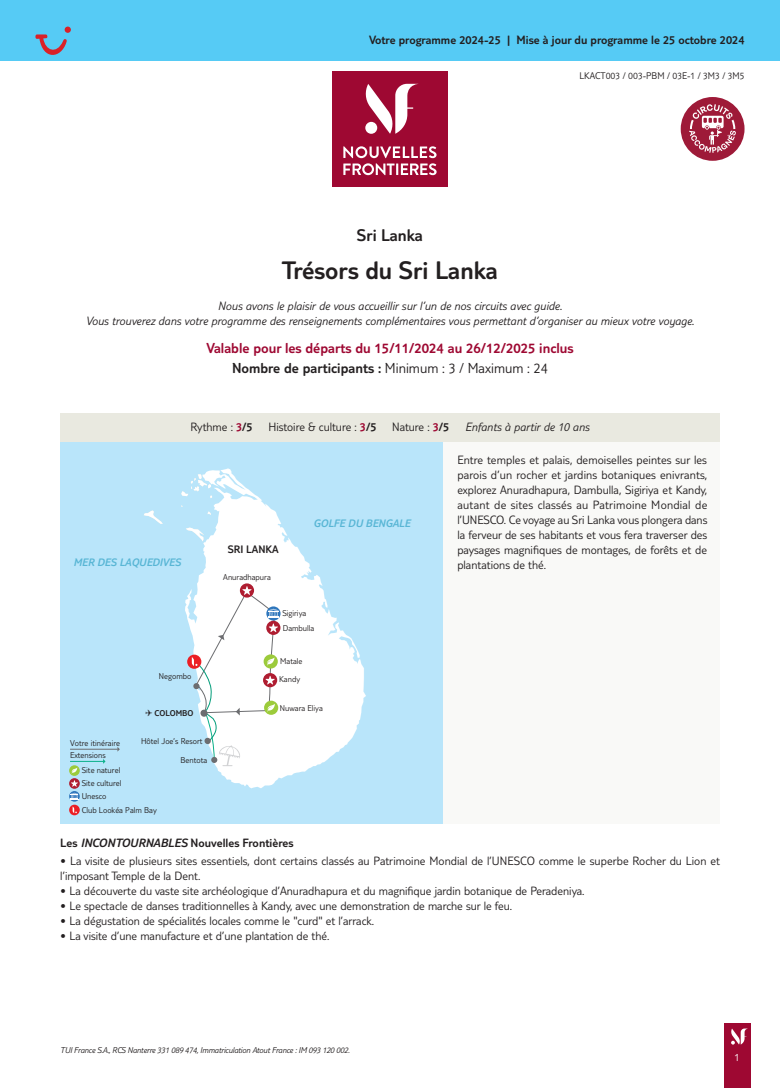
<style>
.page{position:relative;width:780px;height:1088px;background:#fff}
.page>*{position:absolute;margin:0;border:0;box-sizing:border-box;transform-origin:0 0}
.t1{font:300 26.25px "TUI Type";color:#231f20}
.t2{font:300 17.5px "TUI Type";color:#231f20}
.t3{font:300 15px/19.8px "TUI Type";color:#9e0832;text-align:center}
.t4{font:300 12.5px/15px "TUI Type";color:#231f20;text-align:justify}
.t5{font:italic 300 12.5px/15px "TUI Type";color:#231f20;text-align:center}
.t6{font:300 12.5px "TUI Type";color:#231f20}
.t7{font:italic 300 11.25px "TUI Type";color:#59b6d5}
.t8{font:300 11.25px "TUI Type";color:#231f20}
.t9{font:300 11.25px "TUI Type";color:#fff}
.t10{font:300 10px "TUI Type";color:#231f20}
.t11{font:300 8.75px/12.9px "TUI Type";color:#231f20}
.t12{font:italic 300 8.75px "TUI Type";letter-spacing:-.02em;color:#231f20}
.t13{font:300 8.75px "TUI Type";color:#231f20}
.s1{color:#231f20}
.s2{color:#9e0832}
.s3{font-style:inherit}
.s4{font-style:normal}
.s5{font-style:normal;color:#9e0832}
.s6{font-style:italic}
</style>
<div class="page">
<div style="left:724px;top:1023px;width:26px;height:65px;background:#9e0832"></div>
<svg style="left:731px;top:1028px;width:17px;height:16px"></svg>
<div style="left:60px;top:441px;width:659px;height:383px;background:#f9f9f7"></div>
<div style="left:0;top:0;width:780px;height:60px;background:#56cbf5"></div>
<div style="left:332px;top:72px;width:115px;height:115px;background:#9e0832"></div>
<svg style="left:343px;top:146px;width:93px;height:29px"></svg>
<svg style="left:365px;top:84px;width:52px;height:50px"></svg>
<div style="left:60px;top:441px;width:383px;height:383px;background:#b9e5fa"></div>
<svg style="left:185px;top:468px;width:181px;height:320px;fill:#fcfefe"></svg>
<svg style="left:208px;top:511px;width:3px;height:4px"></svg>
<svg style="left:181px;top:474px;width:31px;height:24px"></svg>
<svg style="left:186px;top:528px;width:18px;height:13px"></svg>
<svg style="left:144px;top:510px;width:19px;height:14px"></svg>
<hr style="left:70px;top:749px;width:48px;height:1px;background:#6c6d70">
<svg style="left:69px;top:765px;width:11px;height:11px"></svg>
<svg style="left:72px;top:767px;width:5px;height:6px"></svg>
<svg style="left:69px;top:778px;width:11px;height:11px"></svg>
<svg style="left:71px;top:780px;width:7px;height:7px"></svg>
<svg style="left:69px;top:791px;width:11px;height:11px"></svg>
<svg style="left:70px;top:793px;width:8px;height:7px"></svg>
<hr style="left:70px;top:761px;width:33px;height:1px;background:#0ab089">
<svg style="left:69px;top:805px;width:11px;height:10px"></svg>
<svg style="left:73px;top:806px;width:4px;height:7px"></svg>
<svg style="left:240px;top:583px;width:14px;height:14px"></svg>
<svg style="left:187px;top:655px;width:14px;height:14px"></svg>
<svg style="left:192px;top:586px;width:87px;height:180px;background:#edf0f0"></svg>
<div style="left:60px;top:413px;width:659px;height:28px;background:#e9e9e0"></div>
<svg style="left:35px;top:27px;width:36px;height:28px"></svg>
<div style="left:680px;top:97px;width:64px;height:64px;background:#9e1a38;border-radius:50%"></div>
<svg style="left:689px;top:104px;width:47px;height:49px"></svg>
<p class="t6" style="left:369px;top:33px;width:377px">Votre programme 2024-25 | Mise à jour du programme le 25 octobre 2024</p>
<p class="t10" style="left:579px;top:70px;width:166px">LKACT003 / 003-PBM / 03E-1 / 3M3 / 3M5</p>
<h2 class="t2" style="left:357px;top:225px;width:68px">Sri Lanka</h2>
<h1 class="t1" style="left:282px;top:255px;width:218px">Trésors du Sri Lanka</h1>
<p class="t5" style="left:86px;top:298px;width:610px">Nous avons le plaisir de vous accueillir sur l’un de nos circuits avec guide.<br>Vous trouverez dans votre programme des renseignements complémentaires vous permettant d’organiser au mieux votre voyage.</p>
<p class="t3" style="left:206px;top:338px;width:368px">Valable pour les départs du 15/11/2024 au 26/12/2025 inclus<br><span class="s1">Nombre de participants :</span> <span class="s1">Minimum : 3 / Maximum : 24</span></p>
<p class="t7" style="left:73px;top:555px;width:109px">MER DES LAQUEDIVES</p>
<p class="t4" style="left:190px;top:419px;width:64px">Rythme : <span class="s2">3</span><span class="s3">/5</span></p>
<p class="t4" style="left:268px;top:419px;width:110px">Histoire &amp; culture : <span class="s2">3</span><span class="s3">/5</span></p>
<p class="t5" style="left:392px;top:419px;width:199px"><span class="s4">Nature :</span> <span class="s5">3</span><span class="s4">/5</span> Enfants à partir de 10 ans</p>
<p class="t8" style="left:228px;top:543px;width:52px">SRI LANKA</p>
<p class="t11" style="left:223px;top:570px;width:49px">Anuradhapura</p>
<p class="t7" style="left:313px;top:516px;width:98px">GOLFE DU BENGALE</p>
<p class="t4" style="left:457px;top:452px;width:251px">Entre temples et palais, demoiselles peintes sur les parois d’un rocher et jardins botaniques enivrants, explorez Anuradhapura, Dambulla, Sigiriya et Kandy, autant de sites classés au Patrimoine Mondial de l’UNESCO. Ce voyage au Sri Lanka vous plongera dans la ferveur de ses habitants et vous fera traverser des paysages magnifiques de montages, de forêts et de plantations de thé.</p>
<p class="t11" style="left:282px;top:607px;width:25px">Sigiriya</p>
<p class="t11" style="left:283px;top:621px;width:33px">Dambulla</p>
<p class="t11" style="left:280px;top:654px;width:24px">Matale</p>
<p class="t11" style="left:159px;top:669px;width:34px">Negombo</p>
<p class="t11" style="left:279px;top:673px;width:22px">Kandy</p>
<p class="t11" style="left:70px;top:736px;width:52px">Votre itinéraire</p>
<p class="t11" style="left:82px;top:764px;width:41px">Site naturel<br>Site culturel<br>Unesco</p>
<p class="t11" style="left:70px;top:748px;width:37px">Extensions</p>
<p class="t13" style="left:145px;top:708px;width:50px">✈ COLOMBO</p>
<p class="t11" style="left:141px;top:735px;width:63px">Hôtel Joe’s Resort</p>
<p class="t11" style="left:180px;top:753px;width:28px">Bentota</p>
<p class="t11" style="left:82px;top:803px;width:77px">Club Lookéa Palm Bay</p>
<p class="t11" style="left:280px;top:701px;width:44px">Nuwara Eliya</p>
<p class="t6" style="left:60px;top:835px;width:235px">Les <span class="s6">INCONTOURNABLES</span> Nouvelles Frontières</p>
<p class="t4" style="left:60px;top:853px;width:661px">• La visite de plusieurs sites essentiels, dont certains classés au Patrimoine Mondial de l’UNESCO comme le superbe Rocher du Lion et l’imposant Temple de la Dent.</p>
<p class="t4" style="left:60px;top:883px;width:526px">• La découverte du vaste site archéologique d’Anuradhapura et du magnifique jardin botanique de Peradeniya.</p>
<p class="t4" style="left:60px;top:898px;width:453px">• Le spectacle de danses traditionnelles à Kandy, avec une demonstration de marche sur le feu.</p>
<p class="t4" style="left:60px;top:913px;width:315px">• La dégustation de spécialités locales comme le "curd" et l’arrack.</p>
<p class="t4" style="left:60px;top:928px;width:271px">• La visite d’une manufacture et d’une plantation de thé.</p>
<p class="t12" style="left:60px;top:1045px;width:291px">TUI France S.A., RCS Nanterre 331 089 474, Immatriculation Atout France : IM 093 120 002.</p>
<p class="t9" style="left:734px;top:1050px;width:7px">1</p>
</div>
